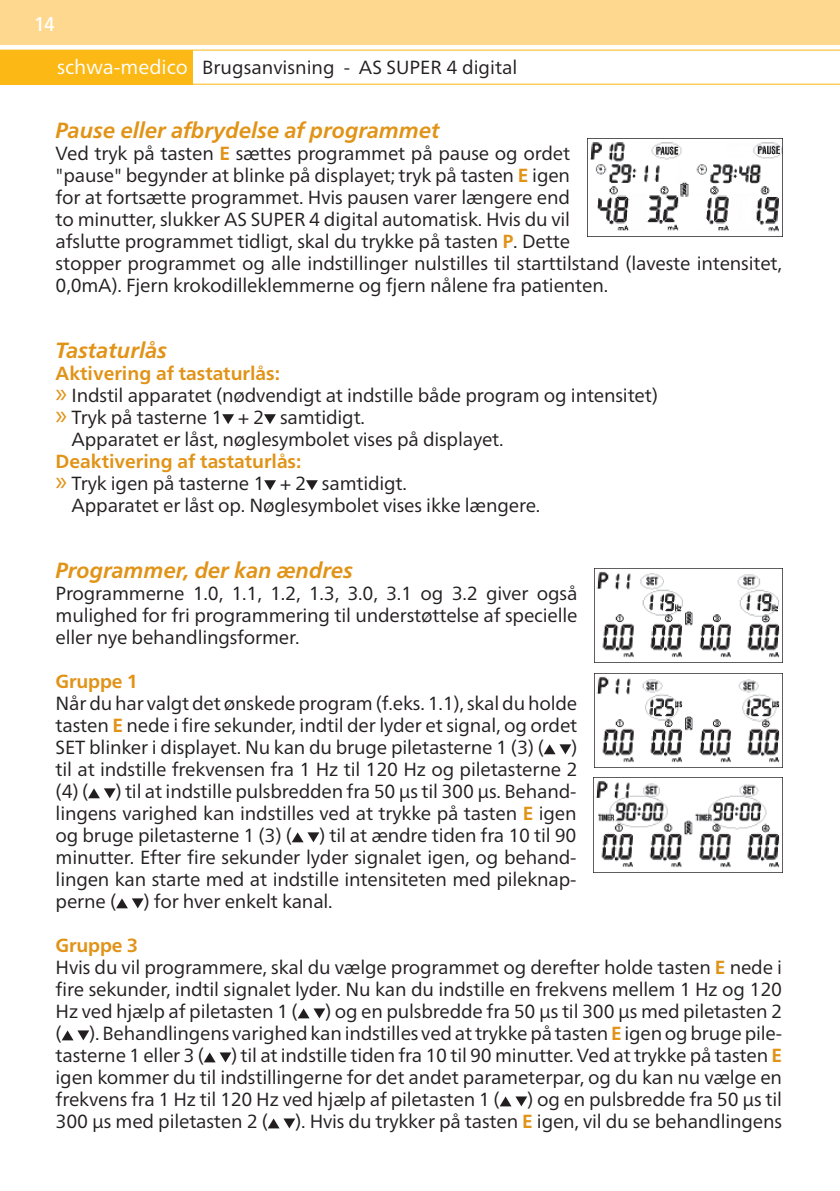
<style>
.page{position:relative;width:840px;height:1191px;background:#fff}
.page>*{position:absolute;margin:0;border:0;box-sizing:border-box;transform-origin:0 0}
.t1{font:italic 700 22px "Frutiger Neue LT Pro";color:#e19317}
.t2{font:500 condensed 20px "Frutiger Neue LT Pro";color:#fff}
.t3{font:19px/22px "Frutiger Neue LT Pro";letter-spacing:-.01em;color:#231f20;text-align:justify}
.t4{font:700 19px "Frutiger Neue LT Pro";color:#e19317}
.s1{font-size:20px;color:#fff}
.s2{font-weight:700;color:#e19317}
.s3{font-family:"Myriad Pro";font-size:28px;color:#e19317}
</style>
<div class="page">
<div style="left:0;top:50px;width:193px;height:34px;background:#fcb814"></div>
<hr style="left:0;top:84px;width:839px;height:1px;background:#fcb814">
<hr style="left:0;top:50px;width:839px;height:1px;background:#fcb814">
<hr style="left:839px;top:0;width:1px;height:44px;background:#fed88f">
<div style="left:0;top:0;width:839px;height:44px;background:#fed88f"></div>
<svg style="left:222px;top:414px;width:12px;height:10px"></svg>
<svg style="left:264px;top:414px;width:12px;height:10px"></svg>
<svg style="left:264px;top:480px;width:12px;height:10px"></svg>
<svg style="left:306px;top:480px;width:12px;height:10px"></svg>
<svg style="left:543px;top:744px;width:28px;height:11px"></svg>
<svg style="left:88px;top:788px;width:28px;height:11px"></svg>
<svg style="left:291px;top:832px;width:28px;height:11px"></svg>
<svg style="left:116px;top:898px;width:28px;height:11px"></svg>
<svg style="left:297px;top:1008px;width:28px;height:11px"></svg>
<svg style="left:62px;top:1030px;width:27px;height:11px"></svg>
<svg style="left:204px;top:1052px;width:27px;height:11px"></svg>
<svg style="left:499px;top:1096px;width:28px;height:11px"></svg>
<svg style="left:267px;top:1118px;width:28px;height:11px"></svg>
<img style="left:587px;top:138px;width:194px;height:98px">
<img style="left:594px;top:568px;width:187px;height:95px">
<img style="left:594px;top:673px;width:187px;height:94px">
<img style="left:593px;top:777px;width:188px;height:95px">
<p class="t2" style="left:35px;top:12px;width:22px">14</p>
<p class="t3" style="left:57px;top:56px;width:461px"><span class="s1">schwa-medico</span> Brugsanvisning - AS SUPER 4 digital</p>
<p class="t1" style="left:56px;top:117px;width:385px">Pause eller afbrydelse af programmet</p>
<p class="t3" style="left:56px;top:142px;width:727px;text-align:left">Ved tryk på tasten <span class="s2">E</span> sættes programmet på pause og ordet<br>"pause" begynder at blinke på displayet; tryk på tasten <span class="s2">E</span> igen<br>for at fortsætte programmet. Hvis pausen varer længere end<br>to minutter, slukker AS SUPER 4 digital automatisk. Hvis du vil<br>afslutte programmet tidligt, skal du trykke på tasten <span class="s2">P</span>. Dette<br>stopper programmet og alle indstillinger nulstilles til starttilstand (laveste intensitet, 0,0mA). Fjern krokodilleklemmerne og fjern nålene fra patienten.</p>
<p class="t1" style="left:56px;top:337px;width:113px">Tastaturlås</p>
<p class="t4" style="left:56px;top:362px;width:226px">Aktivering af tastaturlås:</p>
<p class="t3" style="left:56px;top:384px;width:603px"><span class="s3">»</span> Indstil apparatet (nødvendigt at indstille både program og intensitet)</p>
<p class="t3" style="left:56px;top:406px;width:311px"><span class="s3">»</span> Tryk på tasterne 1 + 2 samtidigt.</p>
<p class="t3" style="left:72px;top:428px;width:433px">Apparatet er låst, nøglesymbolet vises på displayet.</p>
<p class="t4" style="left:56px;top:450px;width:247px">Deaktivering af tastaturlås:</p>
<p class="t3" style="left:56px;top:472px;width:353px"><span class="s3">»</span> Tryk igen på tasterne 1 + 2 samtidigt.</p>
<p class="t3" style="left:72px;top:494px;width:470px">Apparatet er låst op. Nøglesymbolet vises ikke længere.</p>
<p class="t1" style="left:56px;top:557px;width:299px">Programmer, der kan ændres</p>
<p class="t3" style="left:56px;top:582px;width:523px">Programmerne 1.0, 1.1, 1.2, 1.3, 3.0, 3.1 og 3.2 giver også mulighed for fri programmering til understøttelse af specielle eller nye behandlingsformer.</p>
<p class="t4" style="left:56px;top:670px;width:84px">Gruppe 1</p>
<p class="t3" style="left:56px;top:692px;width:523px">Når du har valgt det ønskede program (f.eks. 1.1), skal du holde tasten <span class="s2">E</span> nede i fire sekunder, indtil der lyder et signal, og ordet SET blinker i displayet. Nu kan du bruge piletasterne 1 (3) (</p>
<p class="t3" style="left:56px;top:736px;width:523px;text-indent:515px">) til at indstille frekvensen fra 1 Hz til 120 Hz og piletasterne 2 (4) (</p>
<p class="t3" style="left:56px;top:780px;width:522px;text-indent:60px">) til at indstille pulsbredden fra 50 µs til 300 µs. Behand&shy;lingens varighed kan indstilles ved at trykke på tasten <span class="s2">E</span> igen og bruge piletasterne 1 (3) (</p>
<p class="t3" style="left:56px;top:824px;width:522px;text-indent:263px">) til at ændre tiden fra 10 til 90 minutter. Efter fire sekunder lyder signalet igen, og behand&shy;lingen kan starte med at indstille intensiteten med pileknap&shy;perne (</p>
<p class="t3" style="left:143px;top:890px;width:191px">) for hver enkelt kanal.</p>
<p class="t3" style="left:56px;top:934px;width:727px;text-align:left"><span class="s2">Gruppe 3<br></span>Hvis du vil programmere, skal du vælge programmet og derefter holde tasten <span class="s2">E</span> nede i fire sekunder, indtil signalet lyder. Nu kan du indstille en frekvens mellem 1 Hz og 120<br>Hz ved hjælp af piletasten 1 (</p>
<p class="t3" style="left:325px;top:1000px;width:458px">) og en pulsbredde fra 50 µs til 300 µs med piletasten 2</p>
<p class="t3" style="left:56px;top:1022px;width:727px;text-indent:33px">). Behandlingens varighed kan indstilles ved at trykke på tasten <span class="s2">E</span> igen og bruge pile&shy;tasterne 1 eller 3 (</p>
<p class="t3" style="left:56px;top:1022px;width:8px">(</p>
<p class="t3" style="left:56px;top:1044px;width:727px;text-indent:175px">) til at indstille tiden fra 10 til 90 minutter. Ved at trykke på tasten <span class="s2">E </span>igen kommer du til indstillingerne for det andet parameterpar, og du kan nu vælge en frekvens fra 1 Hz til 120 Hz ved hjælp af piletasten 1 (</p>
<p class="t3" style="left:527px;top:1088px;width:256px">) og en pulsbredde fra 50 µs til</p>
<p class="t3" style="left:56px;top:1110px;width:214px">300 µs med piletasten 2 (</p>
<p class="t3" style="left:295px;top:1110px;width:488px">). Hvis du trykker på tasten <span class="s2">E</span> igen, vil du se behandlingens</p>
</div>
